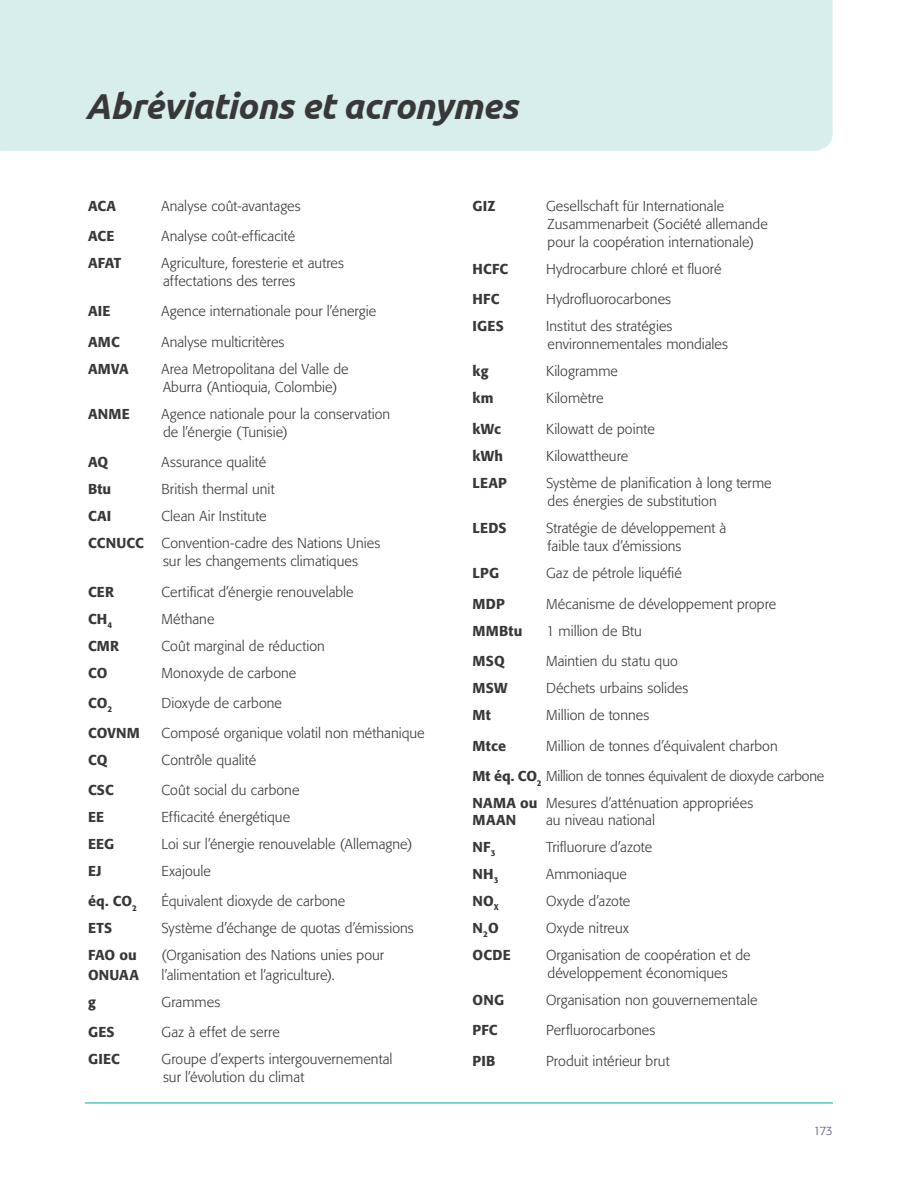
<style>
.page{position:relative;width:918px;height:1188px;background:#fff}
.page>*{position:absolute;margin:0;border:0;box-sizing:border-box;transform-origin:0 0}
.t1{font:italic 700 36px "Ubuntu";letter-spacing:-.015em;color:#383839}
.t2{font:300 14.25px/18px "Formata BQ";letter-spacing:.005em;color:#383839}
.t3{font:500 14.25px "Formata BQ";letter-spacing:.015em;color:#383839}
.t4{font:300 12px "Formata BQ";color:#524e86}
.s1{font-weight:500}
</style>
<div class="page">
<hr style="left:85px;top:1103px;width:748px;height:1px;background:#00aca1">
<div style="left:0;top:0;width:831px;height:151px;background:#d8eeec"></div>
<h1 class="t1" style="left:85px;top:84px;width:436px">Abréviations et acronymes</h1>
<p class="t3" style="left:88px;top:197px;width:29px">ACA</p>
<p class="t2" style="left:162px;top:197px;width:141px">analyse coût-avantages</p>
<p class="t3" style="left:88px;top:227px;width:26px">ACE</p>
<p class="t2" style="left:162px;top:227px;width:135px">analyse coût-efficacité</p>
<p class="t3" style="left:88px;top:254px;width:10px">AFAT</p>
<p class="t2" style="left:162px;top:254px;width:184px">agriculture, foresterie et autres affectations des terres</p>
<p class="t3" style="left:88px;top:303px;width:9px">AIE</p>
<p class="t2" style="left:162px;top:303px;width:216px">Agence internationale pour l’énergie</p>
<p class="t3" style="left:88px;top:333px;width:33px">AM C</p>
<p class="t2" style="left:162px;top:333px;width:125px">analyse multicritères</p>
<p class="t3" style="left:88px;top:360px;width:12px">AMVA</p>
<p class="t2" style="left:162px;top:360px;width:189px">Area Metropolitana del Valle de<br>Aburra (Antioquia, Colombie)</p>
<p class="t3" style="left:88px;top:405px;width:12px">ANME</p>
<p class="t2" style="left:162px;top:405px;width:230px">Agence nationale pour la conservation de l’énergie (Tunisie)</p>
<p class="t3" style="left:88px;top:453px;width:12px">AQ</p>
<p class="t2" style="left:162px;top:453px;width:106px">assurance qualité</p>
<p class="t3" style="left:88px;top:480px;width:25px">Btu</p>
<p class="t2" style="left:162px;top:480px;width:115px">British thermal unit</p>
<p class="t3" style="left:88px;top:507px;width:17px">CAI</p>
<p class="t2" style="left:162px;top:507px;width:107px">Clean Air Institute</p>
<p class="t3" style="left:88px;top:534px;width:57px">CCNUCC</p>
<p class="t2" style="left:162px;top:534px;width:220px">Convention-cadre des Nations Unies sur les changements climatiques</p>
<p class="t3" style="left:88px;top:583px;width:19px">CER</p>
<p class="t2" style="left:162px;top:583px;width:194px">certificat d’énergie renouvelable</p>
<p class="t3" style="left:88px;top:610px;width:26px">CH<sub>4</sub></p>
<p class="t2" style="left:162px;top:610px;width:54px">méthane</p>
<p class="t3" style="left:88px;top:637px;width:21px">CMR</p>
<p class="t2" style="left:162px;top:637px;width:165px">coût marginal de réduction</p>
<p class="t3" style="left:88px;top:664px;width:20px">CO</p>
<p class="t2" style="left:162px;top:664px;width:136px">monoxyde de carbone</p>
<p class="t3" style="left:88px;top:694px;width:26px">CO<sub>2</sub></p>
<p class="t2" style="left:162px;top:694px;width:122px">dioxyde de carbone</p>
<p class="t3" style="left:88px;top:724px;width:21px">COVNM</p>
<p class="t2" style="left:162px;top:724px;width:265px">composé organique volatil non méthanique</p>
<p class="t3" style="left:88px;top:751px;width:20px">CQ</p>
<p class="t2" style="left:162px;top:751px;width:96px">contrôle qualité</p>
<p class="t3" style="left:88px;top:781px;width:27px">CSC</p>
<p class="t2" style="left:162px;top:781px;width:139px">coût social du carbone</p>
<p class="t3" style="left:88px;top:808px;width:9px">EE</p>
<p class="t2" style="left:162px;top:808px;width:130px">efficacité énergétique</p>
<p class="t3" style="left:88px;top:835px;width:28px">EE G</p>
<p class="t2" style="left:162px;top:835px;width:252px">Loi sur l’énergie renouvelable (Allemagne)</p>
<p class="t3" style="left:88px;top:862px;width:7px">EJ</p>
<p class="t2" style="left:162px;top:862px;width:51px">exajoule</p>
<p class="t3" style="left:88px;top:892px;width:51px">éq. CO<sub>2</sub></p>
<p class="t2" style="left:162px;top:892px;width:185px">équivalent dioxyde de carbone</p>
<p class="t3" style="left:88px;top:919px;width:9px">ETS</p>
<p class="t2" style="left:162px;top:919px;width:254px">système d’échange de quotas d’émissions</p>
<p class="t3" style="left:88px;top:946px;width:10px">FAO</p>
<p class="t3" style="left:119px;top:946px;width:19px">ou</p>
<p class="t2" style="left:162px;top:946px;width:224px">(Organisation des Nations unies pour</p>
<p class="t3" style="left:88px;top:966px;width:12px">ONUAA</p>
<p class="t2" style="left:162px;top:966px;width:175px">l’alimentation et l’agriculture).</p>
<p class="t3" style="left:88px;top:993px;width:9px">g</p>
<p class="t2" style="left:162px;top:993px;width:60px">grammes</p>
<p class="t3" style="left:88px;top:1023px;width:19px">GES</p>
<p class="t2" style="left:162px;top:1023px;width:120px">gaz à effet de serre</p>
<p class="t3" style="left:88px;top:1050px;width:33px">GIEC</p>
<p class="t2" style="left:162px;top:1050px;width:233px">Groupe d’experts intergouvernemental sur l’évolution du climat</p>
<p class="t3" style="left:473px;top:197px;width:24px">GIZ</p>
<p class="t2" style="left:546px;top:197px;width:223px">Gesellschaft für Internationale<br>Zusammenarbeit (Société allemande pour la coopération internationale)</p>
<p class="t3" style="left:473px;top:260px;width:37px">HCFC</p>
<p class="t2" style="left:546px;top:260px;width:177px">hydrocarbure chloré et fluoré</p>
<p class="t3" style="left:473px;top:291px;width:28px">HF C</p>
<p class="t2" style="left:546px;top:291px;width:127px">Hydrofluorocarbones</p>
<p class="t3" style="left:473px;top:318px;width:24px">IGES</p>
<p class="t2" style="left:546px;top:318px;width:184px">Institut des stratégies environnementales mondiales</p>
<p class="t3" style="left:473px;top:363px;width:17px">kg</p>
<p class="t2" style="left:546px;top:363px;width:73px">kilogramme</p>
<p class="t3" style="left:473px;top:390px;width:23px">km</p>
<p class="t2" style="left:546px;top:390px;width:59px">kilomètre</p>
<p class="t3" style="left:473px;top:420px;width:30px">kWc</p>
<p class="t2" style="left:546px;top:420px;width:110px">kilowatt de pointe</p>
<p class="t3" style="left:473px;top:447px;width:32px">kWh</p>
<p class="t2" style="left:546px;top:447px;width:84px">kilowattheure</p>
<p class="t3" style="left:473px;top:474px;width:10px">LEAP</p>
<p class="t2" style="left:546px;top:474px;width:227px">Système de planification à long terme des énergies de substitution</p>
<p class="t3" style="left:473px;top:519px;width:10px">LEDS</p>
<p class="t2" style="left:546px;top:519px;width:182px">stratégie de développement à faible taux d’émissions</p>
<p class="t3" style="left:473px;top:564px;width:28px">LP G</p>
<p class="t2" style="left:546px;top:564px;width:137px">gaz de pétrole liquéfié</p>
<p class="t3" style="left:473px;top:595px;width:12px">MDP</p>
<p class="t2" style="left:546px;top:595px;width:232px">Mécanisme de développement propre</p>
<p class="t3" style="left:473px;top:622px;width:13px">MMB</p>
<p class="t3" style="left:509px;top:622px;width:15px">tu</p>
<p class="t2" style="left:546px;top:622px;width:97px">1 million de Btu</p>
<p class="t3" style="left:473px;top:652px;width:12px">MSQ</p>
<p class="t2" style="left:546px;top:652px;width:133px">maintien du statu quo</p>
<p class="t3" style="left:473px;top:679px;width:36px">MS W</p>
<p class="t2" style="left:546px;top:679px;width:144px">déchets urbains solides</p>
<p class="t3" style="left:473px;top:706px;width:20px">Mt</p>
<p class="t2" style="left:546px;top:706px;width:105px">million de tonnes</p>
<p class="t3" style="left:473px;top:737px;width:35px">Mtce</p>
<p class="t2" style="left:473px;top:731px;width:353px;line-height:30.6px;text-indent:74px">million de tonnes d’équivalent charbon<br><span class="s1">Mt éq. CO</span><sub>2</sub> million de tonnes équivalent de dioxyde carbone</p>
<p class="t3" style="left:473px;top:795px;width:12px">NAMA</p>
<p class="t2" style="left:520px;top:795px;width:235px"><span class="s1">ou</span> Mesures d’atténuation appropriées</p>
<p class="t3" style="left:473px;top:811px;width:12px">MAAN</p>
<p class="t2" style="left:546px;top:811px;width:110px">au niveau national</p>
<p class="t3" style="left:473px;top:838px;width:25px">NF <sub>3</sub></p>
<p class="t2" style="left:546px;top:838px;width:107px">trifluorure d’azote</p>
<p class="t3" style="left:473px;top:865px;width:28px">NH <sub>3</sub></p>
<p class="t2" style="left:546px;top:865px;width:82px">Ammoniaque</p>
<p class="t3" style="left:473px;top:892px;width:27px">NO <sub>X</sub></p>
<p class="t2" style="left:546px;top:892px;width:86px">oxyde d’azote</p>
<p class="t3" style="left:473px;top:919px;width:26px">N<sub>2</sub>O</p>
<p class="t2" style="left:546px;top:919px;width:84px">oxyde nitreux</p>
<p class="t3" style="left:473px;top:946px;width:30px">OCDE</p>
<p class="t2" style="left:546px;top:946px;width:206px">Organisation de coopération et de développement économiques</p>
<p class="t3" style="left:473px;top:991px;width:33px">ON G</p>
<p class="t2" style="left:546px;top:991px;width:213px">organisation non gouvernementale</p>
<p class="t3" style="left:473px;top:1021px;width:26px">PF C</p>
<p class="t2" style="left:546px;top:1021px;width:111px">Perfluorocarbones</p>
<p class="t3" style="left:473px;top:1052px;width:9px">PIB</p>
<p class="t2" style="left:546px;top:1052px;width:125px">produit intérieur brut</p>
<p class="t4" style="left:814px;top:1124px;width:21px">173</p>
</div>
